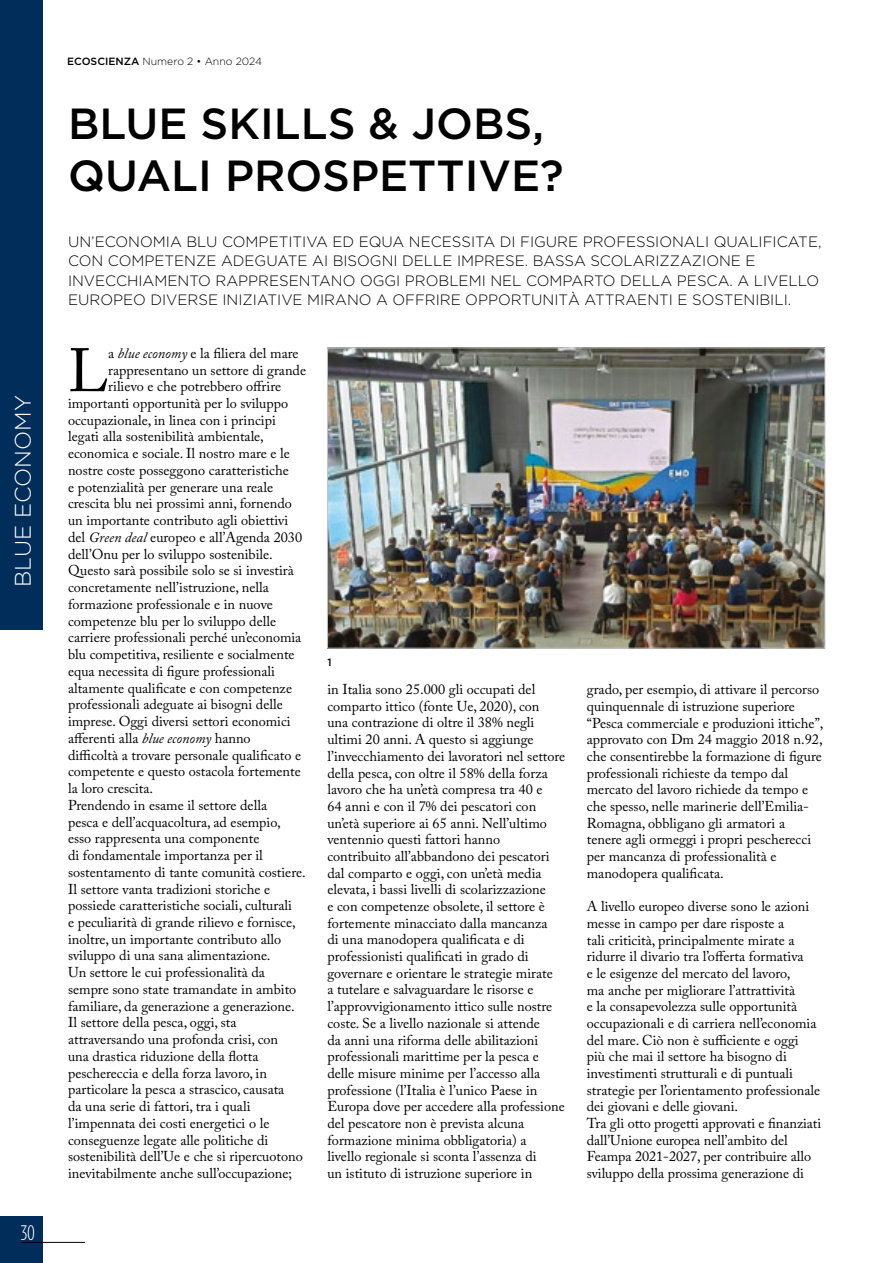
<style>
.page{position:relative;width:893px;height:1263px;background:#fff}
.page>*{position:absolute;margin:0;border:0;box-sizing:border-box;transform-origin:0 0}
.t1{font:60.6px "Adobe Caslon Pro";color:#000}
.t2{font:500 43.5px/52.5px "Gotham HTF";color:#000}
.t3{font:300 22.5px "Gotham HTF";color:#fff}
.t4{font:300 condensed 21px "Gotham HTF";color:#fff}
.t5{font:300 15px/19.5px "Gotham HTF";color:#000}
.t6{font:14.25px/16.6px "Adobe Caslon Pro";color:#000}
.t7{font:300 10.5px "Gotham HTF";color:#000}
.t8{font:500 10.5px "Gotham HTF";color:#000}
.s1{font-weight:500}
.s2{font-style:italic}
</style>
<div class="page">
<div style="left:0;top:1216px;width:43px;height:47px;background:#002d59"></div>
<hr style="left:21px;top:1242px;width:64px;height:1px;background:#000">
<div style="left:0;top:0;width:43px;height:629px;background:#002d59"></div>
<img style="left:329px;top:350px;width:494px;height:296px">
<div style="left:327px;top:348px;width:498px;height:300px;border:1px solid #c6c6c6"></div>
<h3 class="t3" style="left:11px;top:587px;width:193px;rotate:-90deg">BLUE ECONOMY</h3>
<h3 class="t4" style="left:21px;top:1221px;width:16px">30</h3>
<p class="t7" style="left:67px;top:56px;width:196px"><span class="s1">ECOSCIENZA</span> Numero 2 • Anno 2024</p>
<h2 class="t2" style="left:68px;top:96px;width:497px">BLUE SKILLS &amp; JOBS,<br>QUALI PROSPETTIVE?</h2>
<p class="t5" style="left:68px;top:231px;width:755px">UN’ECONOMIA BLU COMPETITIVA ED EQUA NECESSITA DI FIGURE PROFESSIONALI QUALIFICATE, CON COMPETENZE ADEGUATE AI BISOGNI DELLE IMPRESE. BASSA SCOLARIZZAZIONE E INVECCHIAMENTO RAPPRESENTANO OGGI PROBLEMI NEL COMPARTO DELLA PESCA. A LIVELLO EUROPEO DIVERSE INIZIATIVE MIRANO A OFFRIRE OPPORTUNITÀ ATTRAENTI E SOSTENIBILI.</p>
<h1 class="t1" style="left:68px;top:335px;width:42px">L</h1>
<p class="t6" style="left:108px;top:345px;width:192px">a <span class="s2">blue economy</span> e la filiera del mare</p>
<p class="t6" style="left:108px;top:361px;width:199px">rappresentano un settore di grande</p>
<p class="t6" style="left:108px;top:378px;width:174px">rilievo e che potrebbero offrire</p>
<p class="t6" style="left:68px;top:395px;width:222px">importanti opportunità per lo sviluppo</p>
<p class="t6" style="left:68px;top:411px;width:209px">occupazionale, in linea con i principi</p>
<p class="t6" style="left:68px;top:428px;width:197px">legati alla sostenibilità ambientale,</p>
<p class="t6" style="left:68px;top:445px;width:223px">economica e sociale. Il nostro mare e le</p>
<p class="t6" style="left:68px;top:462px;width:222px">nostre coste posseggono caratteristiche</p>
<p class="t6" style="left:68px;top:478px;width:207px">e potenzialità per generare una reale</p>
<p class="t6" style="left:68px;top:495px;width:225px">crescita blu nei prossimi anni, fornendo</p>
<p class="t6" style="left:68px;top:512px;width:222px">un importante contributo agli obiettivi</p>
<p class="t6" style="left:68px;top:529px;width:236px">del <span class="s2">Green deal</span> europeo e all’Agenda 2030</p>
<p class="t6" style="left:68px;top:545px;width:206px">dell’Onu per lo sviluppo sostenibile.</p>
<p class="t6" style="left:68px;top:562px;width:227px">Questo sarà possibile solo se si investirà</p>
<p class="t6" style="left:68px;top:579px;width:202px">concretamente nell’istruzione, nella</p>
<p class="t6" style="left:68px;top:596px;width:206px">formazione professionale e in nuove</p>
<p class="t6" style="left:68px;top:612px;width:210px">competenze blu per lo sviluppo delle</p>
<p class="t6" style="left:68px;top:629px;width:235px">carriere professionali perché un’economia</p>
<p class="t6" style="left:68px;top:646px;width:228px">blu competitiva, resiliente e socialmente</p>
<p class="t6" style="left:68px;top:662px;width:208px">equa necessita di figure professionali</p>
<p class="t6" style="left:68px;top:679px;width:226px">altamente qualificate e con competenze</p>
<p class="t6" style="left:68px;top:696px;width:216px">professionali adeguate ai bisogni delle</p>
<p class="t6" style="left:68px;top:713px;width:224px">imprese. Oggi diversi settori economici</p>
<p class="t6" style="left:68px;top:729px;width:184px">afferenti alla <span class="s2">blue economy</span> hanno</p>
<p class="t6" style="left:68px;top:746px;width:235px">difficoltà a trovare personale qualificato e</p>
<p class="t6" style="left:68px;top:763px;width:234px">competente e questo ostacola fortemente</p>
<p class="t6" style="left:68px;top:780px;width:87px">la loro crescita.</p>
<p class="t6" style="left:68px;top:796px;width:201px">Prendendo in esame il settore della</p>
<p class="t6" style="left:68px;top:813px;width:214px">pesca e dell’acquacoltura, ad esempio,</p>
<p class="t6" style="left:68px;top:830px;width:193px">esso rappresenta una componente</p>
<p class="t6" style="left:68px;top:847px;width:196px">di fondamentale importanza per il</p>
<p class="t6" style="left:68px;top:863px;width:239px">sostentamento di tante comunità costiere.</p>
<p class="t6" style="left:68px;top:880px;width:204px">Il settore vanta tradizioni storiche e</p>
<p class="t6" style="left:68px;top:897px;width:225px">possiede caratteristiche sociali, culturali</p>
<p class="t6" style="left:68px;top:914px;width:229px">e peculiarità di grande rilievo e fornisce,</p>
<p class="t6" style="left:68px;top:930px;width:215px">inoltre, un importante contributo allo</p>
<p class="t6" style="left:68px;top:947px;width:204px">sviluppo di una sana alimentazione.</p>
<p class="t6" style="left:68px;top:964px;width:198px">Un settore le cui professionalità da</p>
<p class="t6" style="left:68px;top:981px;width:230px">sempre sono state tramandate in ambito</p>
<p class="t6" style="left:68px;top:997px;width:228px">familiare, da generazione a generazione.</p>
<p class="t6" style="left:68px;top:1014px;width:170px">Il settore della pesca, oggi, sta</p>
<p class="t6" style="left:68px;top:1031px;width:212px">attraversando una profonda crisi, con</p>
<p class="t6" style="left:68px;top:1048px;width:192px">una drastica riduzione della flotta</p>
<p class="t6" style="left:68px;top:1064px;width:200px">peschereccia e della forza lavoro, in</p>
<p class="t6" style="left:68px;top:1081px;width:218px">particolare la pesca a strascico, causata</p>
<p class="t6" style="left:68px;top:1098px;width:184px">da una serie di fattori, tra i quali</p>
<p class="t6" style="left:68px;top:1115px;width:203px">l’impennata dei costi energetici o le</p>
<p class="t6" style="left:68px;top:1131px;width:202px">conseguenze legate alle politiche di</p>
<p class="t6" style="left:68px;top:1148px;width:236px">sostenibilità dell’Ue e che si ripercuotono</p>
<p class="t6" style="left:68px;top:1165px;width:226px">inevitabilmente anche sull’occupazione;</p>
<p class="t8" style="left:327px;top:656px;width:6px">1</p>
<p class="t6" style="left:327px;top:681px;width:239px">in Italia sono 25.000 gli occupati del comparto ittico (fonte Ue, 2020), con<br>una contrazione di oltre il 38% negli ultimi 20 anni. A questo si aggiunge l’invecchiamento dei lavoratori nel settore della pesca, con oltre il 58% della forza lavoro che ha un’età compresa tra 40 e<br>64 anni e con il 7% dei pescatori con un’età superiore ai 65 anni. Nell’ultimo ventennio questi fattori hanno contribuito all’abbandono dei pescatori dal comparto e oggi, con un’età media elevata, i bassi livelli di scolarizzazione<br>e con competenze obsolete, il settore è fortemente minacciato dalla mancanza<br>di una manodopera qualificata e di professionisti qualificati in grado di governare e orientare le strategie mirate<br>a tutelare e salvaguardare le risorse e l’approvvigionamento ittico sulle nostre coste. Se a livello nazionale si attende<br>da anni una riforma delle abilitazioni professionali marittime per la pesca e delle misure minime per l’accesso alla professione (l’Italia è l’unico Paese in Europa dove per accedere alla professione del pescatore non è prevista alcuna formazione minima obbligatoria) a<br>livello regionale si sconta l’assenza di<br>un istituto di istruzione superiore in</p>
<p class="t6" style="left:587px;top:681px;width:238px">grado, per esempio, di attivare il percorso quinquennale di istruzione superiore “Pesca commerciale e produzioni ittiche”, approvato con Dm 24 maggio 2018 n.92, che consentirebbe la formazione di figure professionali richieste da tempo dal mercato del lavoro richiede da tempo e che spesso, nelle marinerie dell’Emilia-Romagna, obbligano gli armatori a tenere agli ormeggi i propri pescherecci per mancanza di professionalità e manodopera qualificata.</p>
<p class="t6" style="left:587px;top:898px;width:236px">A livello europeo diverse sono le azioni messe in campo per dare risposte a<br>tali criticità, principalmente mirate a ridurre il divario tra l’offerta formativa<br>e le esigenze del mercato del lavoro,<br>ma anche per migliorare l’attrattività<br>e la consapevolezza sulle opportunità occupazionali e di carriera nell’economia del mare. Ciò non è sufficiente e oggi<br>più che mai il settore ha bisogno di investimenti strutturali e di puntuali strategie per l’orientamento professionale dei giovani e delle giovani.<br>Tra gli otto progetti approvati e finanziati dall’Unione europea nell’ambito del Feampa 2021-2027, per contribuire allo sviluppo della prossima generazione di</p>
</div>
